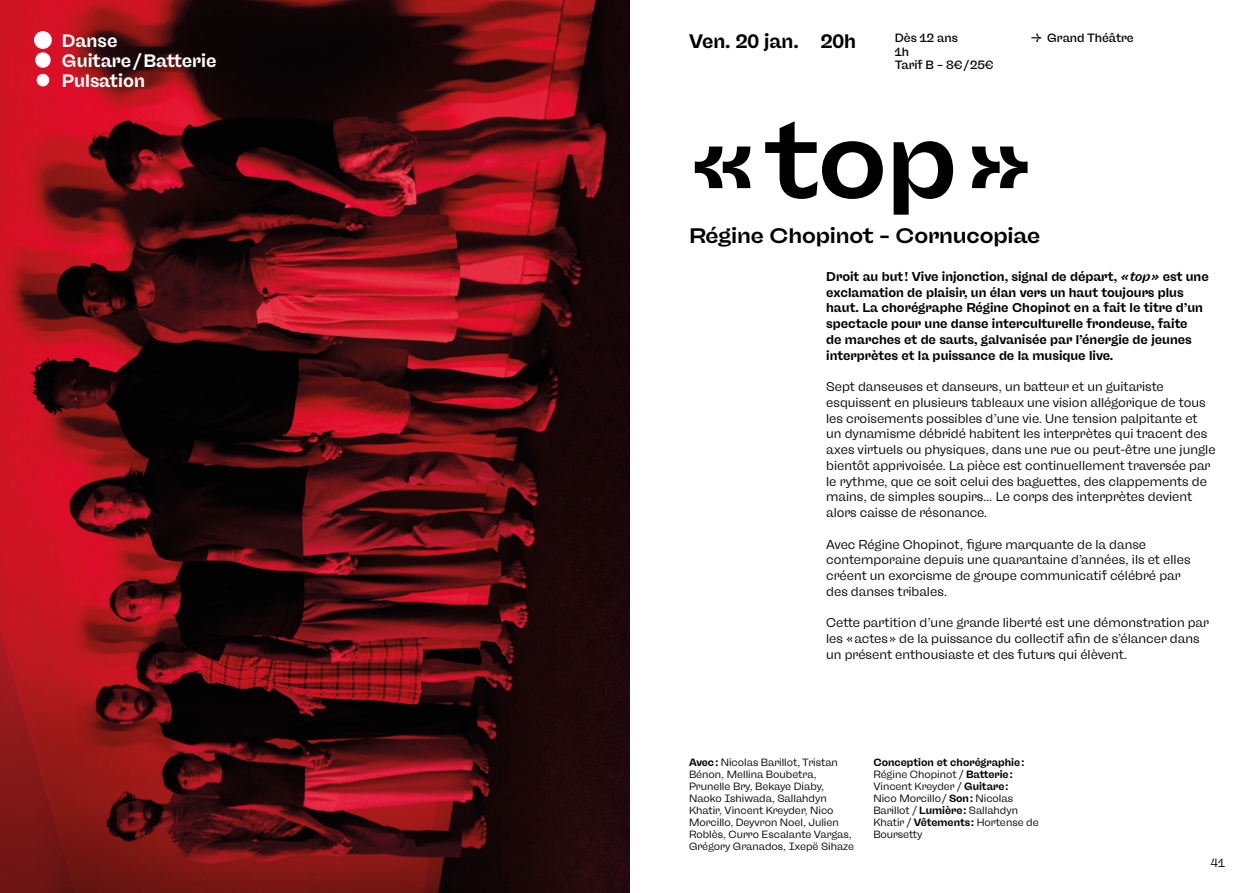
<style>
.page{position:relative;width:1259px;height:893px;background:#fff}
.page>*{position:absolute;margin:0;border:0;box-sizing:border-box;transform-origin:0 0}
.t1{font:700 expanded 105px "Freigeist";color:#000}
.t2{font:700 expanded 21px "Freigeist";letter-spacing:-.01em;color:#000}
.t3{font:700 19.5px "Freigeist";color:#000}
.t4{font:700 18px/20.2px "Freigeist";color:#fff}
.t5{font:12.75px/15.8px "Freigeist";color:#000}
.t6{font:700 12.75px/15.8px "Freigeist";color:#000}
.t7{font:500 12px/13.5px "Freigeist";color:#000}
.t8{font:12px "Freigeist";color:#000}
.t9{font:10.5px/12px "Freigeist";color:#000}
.s1{font-style:italic}
.s2{font-weight:700}
</style>
<div class="page">
<img style="left:0;top:0;width:629px;height:893px">
<div style="left:37px;top:74px;width:12px;height:12px;background:#fff;border-radius:6px"></div>
<div style="left:35px;top:52px;width:16px;height:16px;background:#fff;border-radius:8px"></div>
<div style="left:34px;top:31px;width:18px;height:18px;background:#fff;border-radius:9px"></div>
<h3 class="t4" style="left:62px;top:30px;width:57px">Danse</h3>
<h3 class="t3" style="left:689px;top:29px;width:169px">Ven. 20 jan. 20h</h3>
<h3 class="t4" style="left:62px;top:50px;width:156px">Guitare / Batterie<br>Pulsation</h3>
<p class="t7" style="left:895px;top:32px;width:101px">Dès 12 ans<br>1h<br>Tarif B – 8€ / 25€</p>
<p class="t7" style="left:1032px;top:32px;width:103px">→ Grand Théâtre</p>
<h1 class="t1" style="left:689px;top:95px;width:346px">« top »</h1>
<h2 class="t2" style="left:689px;top:223px;width:352px">Régine Chopinot – Cornucopiae</h2>
<p class="t6" style="left:826px;top:268px;width:384px">Droit au but ! Vive injonction, signal de départ, <span class="s1">« top »</span> est une exclamation de plaisir, un élan vers un haut toujours plus haut. La chorégraphe Régine Chopinot en a fait le titre d’un spectacle pour une danse interculturelle frondeuse, faite<br>de marches et de sauts, galvanisée par l’énergie de jeunes interprètes et la puissance de la musique live.</p>
<p class="t5" style="left:826px;top:379px;width:391px">Sept danseuses et danseurs, un batteur et un guitariste esquissent en plusieurs tableaux une vision allégorique de tous les croisements possibles d’une vie. Une tension palpitante et un dynamisme débridé habitent les interprètes qui tracent des axes virtuels ou physiques, dans une rue ou peut-être une jungle bientôt apprivoisée. La pièce est continuellement traversée par le rythme, que ce soit celui des baguettes, des clappements de mains, de simples soupirs… Le corps des interprètes devient alors caisse de résonance.</p>
<p class="t5" style="left:826px;top:536px;width:366px">Avec Régine Chopinot, figure marquante de la danse contemporaine depuis une quarantaine d’années, ils et elles créent un exorcisme de groupe communicatif célébré par des danses tribales.</p>
<p class="t5" style="left:826px;top:615px;width:384px">Cette partition d’une grande liberté est une démonstration par les « actes » de la puissance du collectif afin de s’élancer dans un présent enthousiaste et des futurs qui élèvent.</p>
<p class="t9" style="left:689px;top:757px;width:167px"><span class="s2">Avec :</span> Nicolas Barillot, Tristan<br>Bénon, Mellina Boubetra,<br>Prunelle Bry, Bekaye Diaby,<br>Naoko Ishiwada, Sallahdyn<br>Khatir, Vincent Kreyder, Nico<br>Morcillo, Deyvron Noel, Julien<br>Roblès, Curro Escalante Vargas,<br>Grégory Granados, Ixepë Sihaze</p>
<p class="t9" style="left:873px;top:757px;width:167px"><span class="s2">Conception et chorégraphie :<br></span>Régine Chopinot / <span class="s2">Batterie :<br></span>Vincent Kreyder / <span class="s2">Guitare :<br></span>Nico Morcillo / <span class="s2">Son :</span> Nicolas<br>Barillot / <span class="s2">Lumière :</span> Sallahdyn<br>Khatir / <span class="s2">Vêtements :</span> Hortense de<br>Boursetty</p>
<p class="t8" style="left:1210px;top:856px;width:16px">41</p>
</div>
